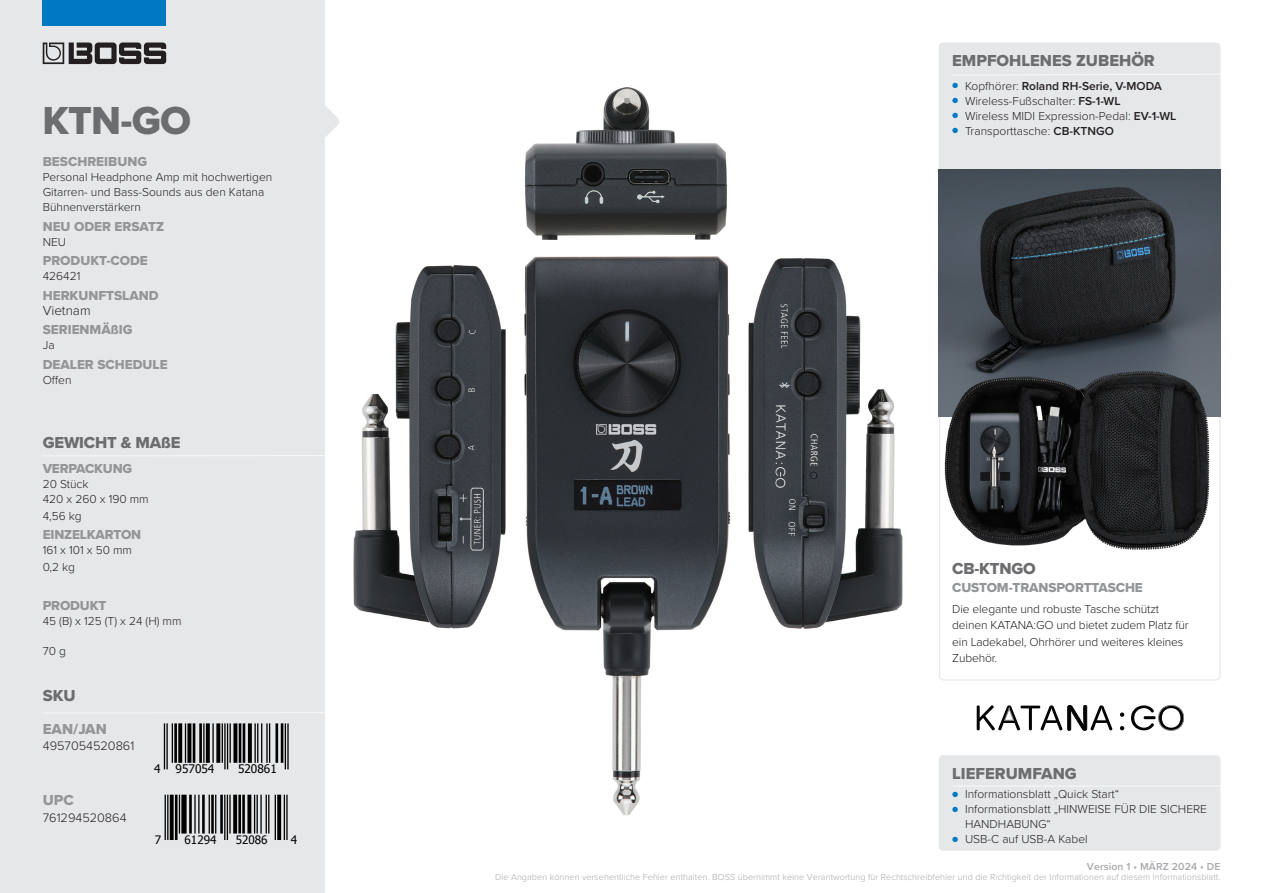
<style>
.page{position:relative;width:1263px;height:893px;background:#fff}
.page>*{position:absolute;margin:0;border:0;box-sizing:border-box;transform-origin:0 0}
.t1{font:40.5px "Proxima Nova Extrabld";color:#6c6d70}
.t2{font:16.5px "Proxima Nova Extrabld";color:#6c6d70}
.t3{font:15px "Proxima Nova Extrabld";color:#939598}
.t4{font:13.5px "Proxima Nova Extrabld";color:#939598}
.t5{font:300 13.5px "Proxima Nova";color:#231f20}
.t6{font:300 12.75px "Proxima Nova";color:#231f20}
.t7{font:300 12px/15px "Proxima Nova";color:#231f20}
.t8{font:600 12px "Proxima Nova";color:#231f20}
.t9{font:11.85px "Tahoma";color:#000}
.t10{font:11.7px "Tahoma";color:#000}
.t11{font:600 10.5px "Proxima Nova";letter-spacing:.01em;color:#a8a9ad}
.t12{font:300 9px "Proxima Nova";letter-spacing:.01em;color:#a8a9ad}
.s1{font-weight:300;font-size:9px;color:#0079c2}
.s2{font-weight:300}
.s3{font-size:9px;color:#0079c2}
.s4{font-weight:600}
</style>
<div class="page">
<div style="left:0;top:0;width:324px;height:893px;background:#e6e7e9"></div>
<svg style="left:324px;top:93px;width:16px;height:57px"></svg>
<div style="left:43px;top:0;width:123px;height:26px;background:#0079c2"></div>
<svg style="left:43px;top:43px;width:123px;height:21px"></svg>
<hr style="left:172px;top:723px;width:1px;height:40px;background:#000">
<hr style="left:166px;top:723px;width:2px;height:46px;background:#000">
<hr style="left:164px;top:723px;width:1px;height:46px;background:#000">
<hr style="left:174px;top:723px;width:3px;height:40px;background:#000">
<svg style="left:178px;top:723px;width:4px;height:40px"></svg>
<hr style="left:185px;top:723px;width:1px;height:40px;background:#000">
<svg style="left:187px;top:723px;width:4px;height:40px"></svg>
<hr style="left:199px;top:723px;width:3px;height:40px;background:#000">
<hr style="left:193px;top:723px;width:2px;height:40px;background:#000">
<hr style="left:203px;top:723px;width:2px;height:40px;background:#000">
<svg style="left:206px;top:723px;width:4px;height:40px"></svg>
<hr style="left:212px;top:723px;width:2px;height:40px;background:#000">
<svg style="left:216px;top:723px;width:4px;height:40px"></svg>
<hr style="left:229px;top:723px;width:2px;height:40px;background:#000">
<hr style="left:227px;top:723px;width:1px;height:46px;background:#000">
<hr style="left:224px;top:723px;width:2px;height:46px;background:#000">
<hr style="left:222px;top:723px;width:1px;height:40px;background:#000">
<svg style="left:233px;top:723px;width:4px;height:40px"></svg>
<hr style="left:243px;top:723px;width:2px;height:40px;background:#000">
<hr style="left:239px;top:723px;width:2px;height:40px;background:#000">
<svg style="left:248px;top:723px;width:4px;height:40px"></svg>
<hr style="left:269px;top:723px;width:1px;height:40px;background:#000">
<hr style="left:266px;top:723px;width:2px;height:40px;background:#000">
<hr style="left:261px;top:723px;width:1px;height:40px;background:#000">
<hr style="left:257px;top:723px;width:1px;height:40px;background:#000">
<hr style="left:254px;top:723px;width:2px;height:40px;background:#000">
<hr style="left:281px;top:723px;width:2px;height:40px;background:#000">
<hr style="left:275px;top:723px;width:3px;height:40px;background:#000">
<hr style="left:287px;top:723px;width:2px;height:46px;background:#000">
<hr style="left:285px;top:723px;width:1px;height:46px;background:#000">
<hr style="left:167px;top:795px;width:1px;height:45px;background:#000">
<hr style="left:165px;top:795px;width:1px;height:45px;background:#000">
<svg style="left:170px;top:795px;width:4px;height:45px"></svg>
<hr style="left:175px;top:795px;width:3px;height:45px;background:#000">
<hr style="left:179px;top:795px;width:1px;height:38px;background:#000">
<div style="left:181px;top:795px;width:6px;height:38px;background:#000"></div>
<hr style="left:189px;top:795px;width:3px;height:38px;background:#000">
<hr style="left:198px;top:795px;width:2px;height:38px;background:#000">
<hr style="left:194px;top:795px;width:2px;height:38px;background:#000">
<hr style="left:202px;top:795px;width:3px;height:38px;background:#000">
<hr style="left:209px;top:795px;width:1px;height:38px;background:#000">
<hr style="left:211px;top:795px;width:3px;height:38px;background:#000">
<hr style="left:215px;top:795px;width:1px;height:38px;background:#000">
<hr style="left:220px;top:795px;width:3px;height:38px;background:#000">
<hr style="left:229px;top:795px;width:2px;height:38px;background:#000">
<hr style="left:227px;top:795px;width:1px;height:45px;background:#000">
<hr style="left:224px;top:795px;width:1px;height:45px;background:#000">
<svg style="left:233px;top:795px;width:4px;height:38px"></svg>
<hr style="left:242px;top:795px;width:3px;height:38px;background:#000">
<hr style="left:238px;top:795px;width:3px;height:38px;background:#000">
<svg style="left:247px;top:795px;width:4px;height:38px"></svg>
<hr style="left:275px;top:795px;width:1px;height:45px;background:#000">
<hr style="left:268px;top:795px;width:1px;height:38px;background:#000">
<hr style="left:266px;top:795px;width:1px;height:38px;background:#000">
<hr style="left:260px;top:795px;width:2px;height:38px;background:#000">
<hr style="left:256px;top:795px;width:2px;height:38px;background:#000">
<hr style="left:254px;top:795px;width:1px;height:38px;background:#000">
<svg style="left:277px;top:795px;width:4px;height:45px"></svg>
<hr style="left:286px;top:795px;width:2px;height:45px;background:#000">
<hr style="left:284px;top:795px;width:1px;height:45px;background:#000">
<hr style="left:43px;top:455px;width:319px;height:1px;background:#fff">
<hr style="left:43px;top:712px;width:319px;height:1px;background:#fff">
<div style="left:939px;top:755px;width:281px;height:96px;background:#e6e7e9;border-radius:4px"></div>
<hr style="left:952px;top:785px;width:270px;height:1px;background:#fff">
<div style="left:939px;top:43px;width:281px;height:157px;background:#e6e7e9;border-radius:4px"></div>
<svg style="left:997px;top:74px;width:224px;height:2px"></svg>
<img style="left:939px;top:169px;width:281px;height:194px">
<img style="left:353px;top:265px;width:153px;height:364px">
<img style="left:748px;top:258px;width:154px;height:371px">
<img style="left:524px;top:256px;width:207px;height:560px">
<img style="left:525px;top:87px;width:202px;height:153px">
<img style="left:938px;top:363px;width:283px;height:212px">
<svg style="left:1120px;top:726px;width:4px;height:4px"></svg>
<svg style="left:1120px;top:712px;width:4px;height:5px"></svg>
<svg style="left:977px;top:705px;width:85px;height:25px"></svg>
<svg style="left:1068px;top:705px;width:44px;height:25px"></svg>
<svg style="left:1131px;top:705px;width:53px;height:25px"></svg>
<div style="left:1158px;top:705px;width:26px;height:25px;border:1px solid #808285;border-radius:50%"></div>
<p class="t1" style="left:43px;top:91px;width:150px">KTN-GO</p>
<p class="t4" style="left:43px;top:152px;width:106px">BESCHREIBUNG</p>
<p class="t7" style="left:43px;top:169px;width:231px">Personal Headphone Amp mit hochwertigen<br>Gitarren- und Bass-Sounds aus den Katana<br>Bühnenverstärkern</p>
<p class="t4" style="left:43px;top:216px;width:123px">NEU ODER ERSATZ</p>
<p class="t7" style="left:43px;top:234px;width:25px">NEU</p>
<p class="t4" style="left:43px;top:251px;width:107px">PRODUKT-CODE</p>
<p class="t7" style="left:43px;top:268px;width:39px">426421</p>
<p class="t4" style="left:43px;top:285px;width:117px">HERKUNFTSLAND</p>
<p class="t5" style="left:43px;top:300px;width:49px">Vietnam</p>
<p class="t4" style="left:43px;top:320px;width:91px">SERIENMÄßIG</p>
<p class="t7" style="left:43px;top:337px;width:13px">Ja</p>
<p class="t4" style="left:43px;top:354px;width:127px">DEALER SCHEDULE</p>
<p class="t7" style="left:43px;top:372px;width:30px">Offen</p>
<p class="t2" style="left:43px;top:430px;width:139px">GEWICHT &amp; MAßE</p>
<p class="t4" style="left:43px;top:459px;width:91px">VERPACKUNG</p>
<p class="t7" style="left:43px;top:476px;width:47px">20 Stück</p>
<p class="t7" style="left:43px;top:491px;width:108px">420 x 260 x 190 mm</p>
<p class="t7" style="left:43px;top:508px;width:40px">4,56 kg</p>
<p class="t4" style="left:43px;top:525px;width:100px">EINZELKARTON</p>
<p class="t7" style="left:43px;top:542px;width:91px">161 x 101 x 50 mm</p>
<p class="t7" style="left:43px;top:559px;width:34px">0,2 kg</p>
<p class="t4" style="left:43px;top:595px;width:65px">PRODUKT</p>
<p class="t7" style="left:43px;top:613px;width:140px">45 (B) x 125 (T) x 24 (H) mm</p>
<p class="t7" style="left:43px;top:643px;width:25px">70 g</p>
<p class="t2" style="left:43px;top:684px;width:34px">SKU</p>
<p class="t3" style="left:43px;top:718px;width:65px">EAN/JAN</p>
<p class="t6" style="left:43px;top:737px;width:93px">4957054520861</p>
<p class="t3" style="left:43px;top:789px;width:33px">UPC</p>
<p class="t6" style="left:43px;top:808px;width:85px">761294520864</p>
<p class="t9" style="left:154px;top:761px;width:8px">4</p>
<p class="t9" style="left:176px;top:761px;width:40px">957054</p>
<p class="t9" style="left:238px;top:761px;width:40px">520861</p>
<p class="t10" style="left:155px;top:831px;width:8px">7</p>
<p class="t10" style="left:185px;top:831px;width:33px">61294</p>
<p class="t10" style="left:236px;top:831px;width:33px">52086</p>
<p class="t10" style="left:291px;top:831px;width:8px">4</p>
<p class="t2" style="left:952px;top:48px;width:204px">EMPFOHLENES ZUBEHÖR</p>
<p class="t8" style="left:952px;top:77px;width:211px"><span class="s1">●</span> <span class="s2">Kopfhörer:</span> Roland RH-Serie, V-MODA</p>
<p class="t7" style="left:952px;top:93px;width:170px"><span class="s3">●</span> Wireless-Fußschalter: <span class="s4">FS-1-WL</span></p>
<p class="t7" style="left:952px;top:108px;width:226px"><span class="s3">●</span> Wireless MIDI Expression-Pedal: <span class="s4">EV-1-WL</span></p>
<p class="t7" style="left:952px;top:123px;width:163px"><span class="s3">●</span> Transporttasche: <span class="s4">CB-KTNGO</span></p>
<p class="t2" style="left:952px;top:556px;width:85px">CB-KTNGO</p>
<p class="t4" style="left:952px;top:577px;width:192px">CUSTOM-TRANSPORTTASCHE</p>
<p class="t7" style="left:952px;top:600px;width:238px;line-height:16.5px">Die elegante und robuste Tasche schützt deinen KATANA:GO und bietet zudem Platz für ein Ladekabel, Ohrhörer und weiteres kleines Zubehör.</p>
<p class="t2" style="left:952px;top:761px;width:126px">LIEFERUMFANG</p>
<p class="t7" style="left:952px;top:786px;width:168px"><span class="s3">●</span> Informationsblatt „Quick Start“</p>
<p class="t7" style="left:965px;top:801px;width:243px;text-indent:-13px"><span class="s3">●</span> Informationsblatt „HINWEISE FÜR DIE SICHERE<br>HANDHABUNG“</p>
<p class="t7" style="left:952px;top:831px;width:137px"><span class="s3">●</span> USB-C auf USB-A Kabel</p>
<p class="t11" style="left:1087px;top:858px;width:135px">Version 1 • MÄRZ 2024 • DE</p>
<p class="t12" style="left:495px;top:871px;width:727px">Die Angaben können versehentliche Fehler enthalten. BOSS übernimmt keine Verantwortung für Rechtschreibfehler und die Richtigkeit der Informationen auf diesem Informationsblatt.</p>
</div>
